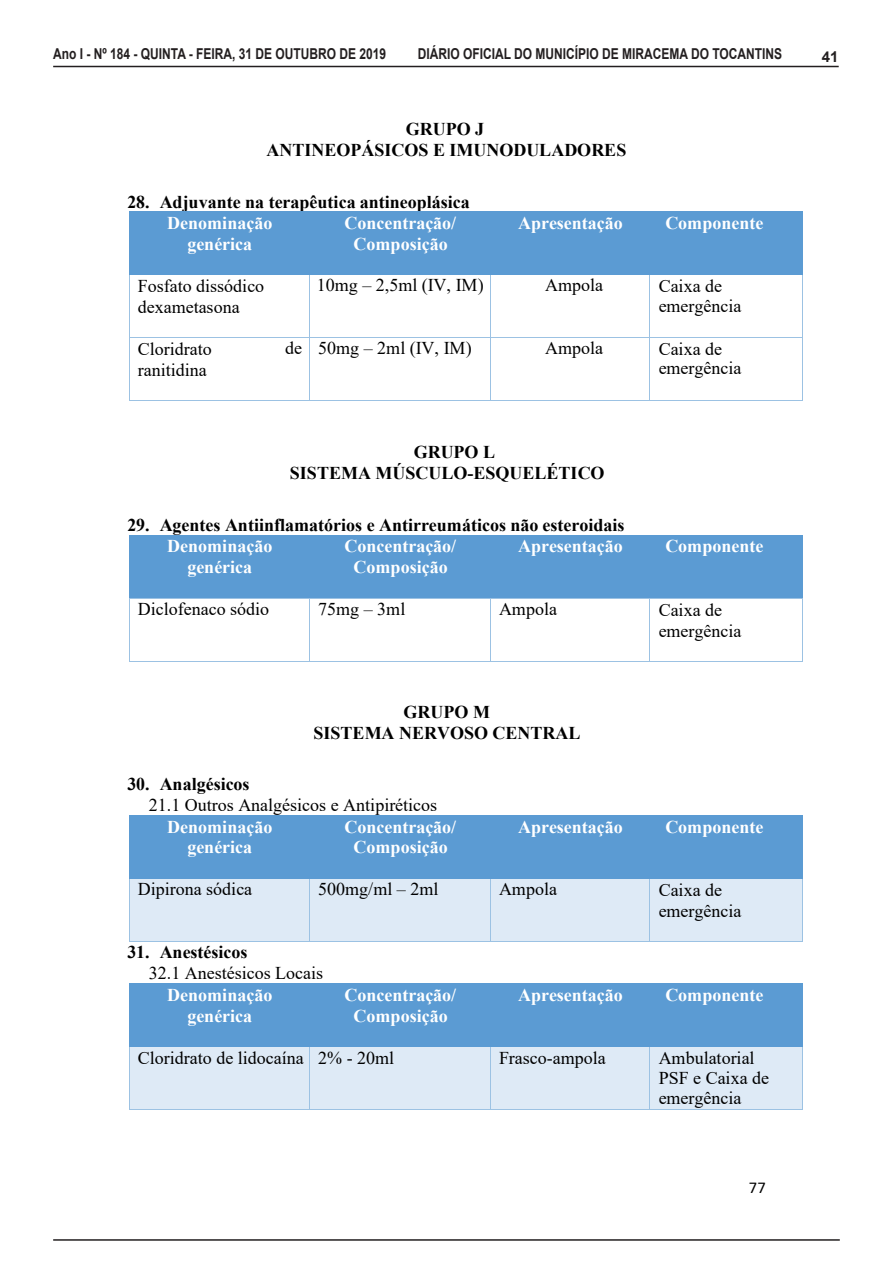
<style>
.page{position:relative;width:893px;height:1263px;background:#fff}
.page>*{position:absolute;margin:0;border:0;box-sizing:border-box;transform-origin:0 0}
.t1{font:18px/20.7px "Times New Roman";color:#000}
.t2{font:700 18px/20.7px "Times New Roman";color:#fff;text-align:center}
.t3{font:700 18px/20.7px "Times New Roman";color:#000;text-align:center}
.t4{font:16.5px "Calibri";color:#000}
.t5{font:700 15px "Arial";color:#231f20;scale:.8 1}
.t6{font:700 15px "Arial";color:#231f20}
.s1{font-weight:700}
</style>
<div class="page">
<hr style="left:53px;top:66px;width:786px;height:1px;background:#231f20">
<hr style="left:53px;top:1239px;width:787px;height:2px;background:#231f20">
<div style="left:129px;top:212px;width:181px;height:63px;background:#5b9bd3"></div>
<div style="left:310px;top:212px;width:180px;height:63px;background:#5b9bd3"></div>
<div style="left:490px;top:212px;width:160px;height:63px;background:#5b9bd3"></div>
<div style="left:650px;top:212px;width:152px;height:63px;background:#5b9bd3"></div>
<hr style="left:129px;top:275px;width:1px;height:62px;background:#9cc2e3">
<hr style="left:309px;top:275px;width:1px;height:62px;background:#9cc2e3">
<hr style="left:490px;top:275px;width:1px;height:62px;background:#9cc2e3">
<hr style="left:649px;top:275px;width:1px;height:62px;background:#9cc2e3">
<hr style="left:802px;top:275px;width:1px;height:62px;background:#9cc2e3">
<hr style="left:129px;top:337px;width:119px;height:1px;background:#9cc2e3">
<hr style="left:249px;top:337px;width:60px;height:1px;background:#9cc2e3">
<hr style="left:310px;top:337px;width:180px;height:1px;background:#9cc2e3">
<hr style="left:491px;top:337px;width:158px;height:1px;background:#9cc2e3">
<hr style="left:650px;top:337px;width:152px;height:1px;background:#9cc2e3">
<hr style="left:129px;top:338px;width:1px;height:62px;background:#9cc2e3">
<hr style="left:129px;top:400px;width:119px;height:1px;background:#9cc2e3">
<hr style="left:248px;top:400px;width:61px;height:1px;background:#9cc2e3">
<hr style="left:309px;top:338px;width:1px;height:62px;background:#9cc2e3">
<hr style="left:310px;top:400px;width:180px;height:1px;background:#9cc2e3">
<hr style="left:490px;top:338px;width:1px;height:62px;background:#9cc2e3">
<hr style="left:491px;top:400px;width:158px;height:1px;background:#9cc2e3">
<hr style="left:649px;top:338px;width:1px;height:62px;background:#9cc2e3">
<hr style="left:650px;top:400px;width:152px;height:1px;background:#9cc2e3">
<hr style="left:802px;top:338px;width:1px;height:62px;background:#9cc2e3">
<div style="left:129px;top:535px;width:180px;height:63px;background:#5b9bd3"></div>
<div style="left:309px;top:535px;width:181px;height:63px;background:#5b9bd3"></div>
<div style="left:490px;top:535px;width:160px;height:63px;background:#5b9bd3"></div>
<div style="left:650px;top:535px;width:152px;height:63px;background:#5b9bd3"></div>
<hr style="left:130px;top:598px;width:179px;height:1px;background:#9cc2e3">
<hr style="left:311px;top:598px;width:179px;height:1px;background:#9cc2e3">
<hr style="left:491px;top:598px;width:158px;height:1px;background:#9cc2e3">
<hr style="left:651px;top:598px;width:151px;height:1px;background:#9cc2e3">
<hr style="left:129px;top:599px;width:1px;height:62px;background:#9cc2e3">
<hr style="left:129px;top:661px;width:180px;height:1px;background:#9cc2e3">
<hr style="left:309px;top:599px;width:1px;height:62px;background:#9cc2e3">
<hr style="left:310px;top:661px;width:180px;height:1px;background:#9cc2e3">
<hr style="left:490px;top:599px;width:1px;height:62px;background:#9cc2e3">
<hr style="left:491px;top:661px;width:158px;height:1px;background:#9cc2e3">
<hr style="left:649px;top:599px;width:1px;height:62px;background:#9cc2e3">
<hr style="left:650px;top:661px;width:152px;height:1px;background:#9cc2e3">
<hr style="left:802px;top:599px;width:1px;height:62px;background:#9cc2e3">
<div style="left:129px;top:816px;width:180px;height:63px;background:#5b9bd3"></div>
<div style="left:309px;top:816px;width:181px;height:63px;background:#5b9bd3"></div>
<div style="left:490px;top:816px;width:160px;height:63px;background:#5b9bd3"></div>
<div style="left:650px;top:816px;width:152px;height:63px;background:#5b9bd3"></div>
<div style="left:129px;top:879px;width:180px;height:62px;background:#deeaf6"></div>
<div style="left:310px;top:879px;width:180px;height:62px;background:#deeaf6"></div>
<div style="left:490px;top:879px;width:159px;height:62px;background:#deeaf6"></div>
<div style="left:650px;top:879px;width:152px;height:62px;background:#deeaf6"></div>
<hr style="left:129px;top:879px;width:1px;height:62px;background:#9cc2e3">
<hr style="left:129px;top:941px;width:180px;height:1px;background:#9cc2e3">
<hr style="left:309px;top:879px;width:1px;height:62px;background:#9cc2e3">
<hr style="left:310px;top:941px;width:180px;height:1px;background:#9cc2e3">
<hr style="left:490px;top:879px;width:1px;height:62px;background:#9cc2e3">
<hr style="left:491px;top:941px;width:158px;height:1px;background:#9cc2e3">
<hr style="left:649px;top:879px;width:1px;height:62px;background:#9cc2e3">
<hr style="left:650px;top:941px;width:152px;height:1px;background:#9cc2e3">
<hr style="left:802px;top:879px;width:1px;height:62px;background:#9cc2e3">
<div style="left:129px;top:984px;width:180px;height:63px;background:#5b9bd3"></div>
<div style="left:309px;top:984px;width:181px;height:63px;background:#5b9bd3"></div>
<div style="left:490px;top:984px;width:160px;height:63px;background:#5b9bd3"></div>
<div style="left:650px;top:984px;width:152px;height:63px;background:#5b9bd3"></div>
<div style="left:129px;top:1047px;width:180px;height:62px;background:#deeaf6"></div>
<div style="left:310px;top:1047px;width:180px;height:62px;background:#deeaf6"></div>
<div style="left:490px;top:1047px;width:159px;height:62px;background:#deeaf6"></div>
<div style="left:650px;top:1047px;width:152px;height:62px;background:#deeaf6"></div>
<hr style="left:129px;top:1047px;width:1px;height:62px;background:#9cc2e3">
<hr style="left:129px;top:1109px;width:180px;height:1px;background:#9cc2e3">
<hr style="left:309px;top:1047px;width:1px;height:62px;background:#9cc2e3">
<hr style="left:310px;top:1109px;width:180px;height:1px;background:#9cc2e3">
<hr style="left:490px;top:1047px;width:1px;height:62px;background:#9cc2e3">
<hr style="left:491px;top:1109px;width:158px;height:1px;background:#9cc2e3">
<hr style="left:649px;top:1047px;width:1px;height:62px;background:#9cc2e3">
<hr style="left:650px;top:1109px;width:152px;height:1px;background:#9cc2e3">
<hr style="left:802px;top:1047px;width:1px;height:62px;background:#9cc2e3">
<p class="t5" style="left:53px;top:44px;width:418px">Ano I - Nº 184 - QUINTA - FEIRA, 31 DE OUTUBRO DE 2019</p>
<p class="t5" style="left:418px;top:43px;width:457px">DIÁRIO OFICIAL DO MUNICÍPIO DE MIRACEMA DO TOCANTINS</p>
<p class="t6" style="left:822px;top:46px;width:18px">41</p>
<p class="t3" style="left:266px;top:118px;width:361px">GRUPO J<br>ANTINEOPÁSICOS E IMUNODULADORES</p>
<p class="t3" style="left:127px;top:191px;width:344px">28. Adjuvante na terapêutica antineoplásica</p>
<p class="t2" style="left:167px;top:212px;width:107px">Denominação</p>
<p class="t2" style="left:187px;top:233px;width:66px">genérica</p>
<p class="t2" style="left:345px;top:212px;width:113px">Concentração/<br>Composição</p>
<p class="t2" style="left:518px;top:212px;width:106px">Apresentação</p>
<p class="t2" style="left:665px;top:212px;width:100px">Componente</p>
<p class="t1" style="left:138px;top:275px;width:128px">Fosfato dissódico dexametasona</p>
<p class="t1" style="left:317px;top:274px;width:168px">10mg – 2,5ml (IV, IM)</p>
<p class="t1" style="left:545px;top:274px;width:60px">Ampola</p>
<p class="t1" style="left:659px;top:275px;width:84px;line-height:19.8px">Caixa de emergência</p>
<p class="t1" style="left:138px;top:338px;width:75px">Cloridrato ranitidina</p>
<p class="t1" style="left:285px;top:337px;width:188px">de 50mg – 2ml (IV, IM)</p>
<p class="t1" style="left:545px;top:337px;width:60px">Ampola</p>
<p class="t1" style="left:659px;top:338px;width:84px;line-height:19.8px">Caixa de emergência</p>
<p class="t3" style="left:290px;top:441px;width:316px;text-align:left;text-indent:124px">GRUPO L<br>SISTEMA MÚSCULO-ESQUELÉTICO</p>
<p class="t3" style="left:127px;top:514px;width:499px">29. Agentes Antiinflamatórios e Antirreumáticos não esteroidais</p>
<p class="t2" style="left:167px;top:535px;width:107px">Denominação</p>
<p class="t2" style="left:187px;top:556px;width:66px">genérica</p>
<p class="t2" style="left:345px;top:535px;width:113px">Concentração/<br>Composição</p>
<p class="t2" style="left:518px;top:535px;width:106px">Apresentação</p>
<p class="t2" style="left:665px;top:535px;width:100px">Componente</p>
<p class="t1" style="left:138px;top:598px;width:133px">Diclofenaco sódio</p>
<p class="t1" style="left:318px;top:598px;width:89px">75mg – 3ml</p>
<p class="t1" style="left:499px;top:598px;width:60px">Ampola</p>
<p class="t1" style="left:659px;top:599px;width:84px">Caixa de emergência</p>
<p class="t3" style="left:313px;top:701px;width:269px">GRUPO M<br>SISTEMA NERVOSO CENTRAL</p>
<p class="t3" style="left:127px;top:773px;width:124px">30. Analgésicos</p>
<p class="t1" style="left:149px;top:794px;width:290px">21.1 Outros Analgésicos e Antipiréticos</p>
<p class="t2" style="left:167px;top:816px;width:107px">Denominação</p>
<p class="t2" style="left:187px;top:836px;width:66px">genérica</p>
<p class="t2" style="left:345px;top:816px;width:113px">Concentração/<br>Composição</p>
<p class="t2" style="left:518px;top:816px;width:106px">Apresentação</p>
<p class="t2" style="left:665px;top:816px;width:100px">Componente</p>
<p class="t1" style="left:138px;top:878px;width:116px">Dipirona sódica</p>
<p class="t1" style="left:318px;top:878px;width:122px">500mg/ml – 2ml</p>
<p class="t1" style="left:499px;top:878px;width:60px">Ampola</p>
<p class="t1" style="left:659px;top:879px;width:84px">Caixa de emergência</p>
<p class="t1" style="left:149px;top:941px;width:176px;text-indent:-21px"><span class="s1">31. Anestésicos<br></span>32.1 Anestésicos Locais</p>
<p class="t2" style="left:167px;top:984px;width:107px">Denominação genérica</p>
<p class="t2" style="left:345px;top:984px;width:113px">Concentração/<br>Composição</p>
<p class="t2" style="left:518px;top:984px;width:106px">Apresentação</p>
<p class="t2" style="left:665px;top:984px;width:100px">Componente</p>
<p class="t1" style="left:138px;top:1046px;width:258px">Cloridrato de lidocaína 2% - 20ml</p>
<p class="t1" style="left:499px;top:1047px;width:108px">Frasco-ampola</p>
<p class="t1" style="left:659px;top:1047px;width:112px;line-height:19.8px">Ambulatorial<br>PSF e Caixa de emergência</p>
<p class="t4" style="left:749px;top:1176px;width:18px">77</p>
</div>
